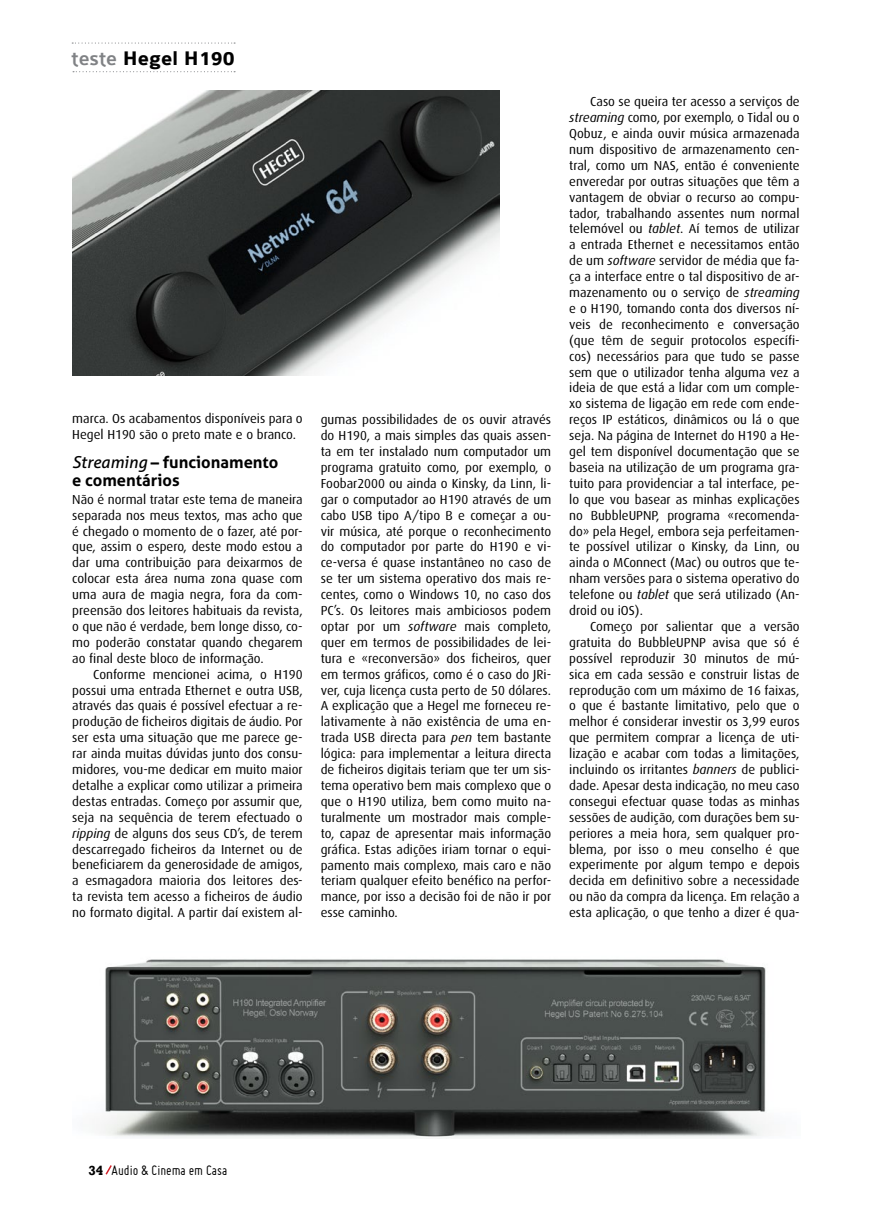
<style>
.page{position:relative;width:872px;height:1212px;background:#fff}
.page>*{position:absolute;margin:0;border:0;box-sizing:border-box;transform-origin:0 0}
.t1{font:700 21px "Colaborate";color:#000}
.t2{font:700 16.5px/18px "Aller";color:#000}
.t3{font:15px "Miso";color:#000}
.t4{font:13.05px/15.9px "Dax";color:#000;text-align:justify}
.s1{font-weight:500;color:#808285}
.s2{font-weight:400;font-style:italic}
.s3{font-style:italic}
.s4{font-family:"Rockwell";font-weight:700;font-size:13.5px}
</style>
<div class="page">
<svg style="left:72px;top:43px;width:163px;height:1px"></svg>
<svg style="left:73px;top:71px;width:162px;height:1px"></svg>
<img style="left:103px;top:959px;width:663px;height:180px">
<img style="left:72px;top:91px;width:428px;height:285px">
<svg style="left:105px;top:1165px;width:7px;height:10px"></svg>
<h1 class="t1" style="left:72px;top:47px;width:164px"><span class="s1">teste</span> Hegel H190</h1>
<p class="t4" style="left:72px;top:410px;width:232px">marca. Os acabamentos disponíveis para o<br>Hegel H190 são o preto mate e o branco.</p>
<p class="t2" style="left:72px;top:453px;width:208px"><span class="s2">Streaming</span> – funcionamento e comentários</p>
<p class="t4" style="left:72px;top:491px;width:232px">Não é normal tratar este tema de maneira separada nos meus textos, mas acho que é chegado o momento de o fazer, até por&shy;que, assim o espero, deste modo estou a dar uma contribuição para deixarmos de colocar esta área numa zona quase com uma aura de magia negra, fora da com&shy;preensão dos leitores habituais da revista, o que não é verdade, bem longe disso, co&shy;mo poderão constatar quando chegarem ao final deste bloco de informação.</p>
<p class="t4" style="left:72px;top:666px;width:232px;text-indent:21px">Conforme mencionei acima, o H190 possui uma entrada Ethernet e outra USB, através das quais é possível efectuar a re&shy;produção de ficheiros digitais de áudio. Por ser esta uma situação que me parece ge&shy;rar ainda muitas dúvidas junto dos consu&shy;midores, vou-me dedicar em muito maior detalhe a explicar como utilizar a primeira destas entradas. Começo por assumir que, seja na sequência de terem efectuado o <span class="s3">ripping</span> de alguns dos seus CD’s, de terem descarregado ficheiros da Internet ou de beneficiarem da generosidade de amigos, a esmagadora maioria dos leitores des&shy;ta revista tem acesso a ficheiros de áudio no formato digital. A partir daí existem al-</p>
<p class="t4" style="left:321px;top:412px;width:232px">gumas possibilidades de os ouvir através do H190, a mais simples das quais assen&shy;ta em ter instalado num computador um programa gratuito como, por exemplo, o Foobar2000 ou ainda o Kinsky, da Linn, li&shy;gar o computador ao H190 através de um cabo USB tipo A/tipo B e começar a ou&shy;vir música, até porque o reconhecimento do computador por parte do H190 e vi&shy;ce-versa é quase instantâneo no caso de se ter um sistema operativo dos mais re&shy;centes, como o Windows 10, no caso dos PC’s. Os leitores mais ambiciosos podem optar por um <span class="s3">software</span> mais completo, quer em termos de possibilidades de lei&shy;tura e «reconversão» dos ficheiros, quer em termos gráficos, como é o caso do JRi&shy;ver, cuja licença custa perto de 50 dólares.<br>A explicação que a Hegel me forneceu re&shy;lativamente à não existência de uma en&shy;trada USB directa para <span class="s3">pen</span> tem bastante lógica: para implementar a leitura directa de ficheiros digitais teriam que ter um sis&shy;tema operativo bem mais complexo que o que o H190 utiliza, bem como muito na&shy;turalmente um mostrador mais comple&shy;to, capaz de apresentar mais informação gráfica. Estas adições iriam tornar o equi&shy;pamento mais complexo, mais caro e não teriam qualquer efeito benéfico na perfor&shy;mance, por isso a decisão foi de não ir por esse caminho.</p>
<p class="t4" style="left:569px;top:94px;width:232px;text-indent:21px">Caso se queira ter acesso a serviços de <span class="s3">streaming</span> como, por exemplo, o Tidal ou o Qobuz, e ainda ouvir música armazenada num dispositivo de armazenamento cen&shy;tral, como um NAS, então é conveniente enveredar por outras situações que têm a vantagem de obviar o recurso ao compu&shy;tador, trabalhando assentes num normal telemóvel ou <span class="s3">tablet</span>. Aí temos de utilizar a entrada Ethernet e necessitamos então de um <span class="s3">software</span> servidor de média que fa&shy;ça a interface entre o tal dispositivo de ar&shy;mazenamento ou o serviço de <span class="s3">streaming </span>e o H190, tomando conta dos diversos ní&shy;veis de reconhecimento e conversação (que têm de seguir protocolos específi&shy;cos) necessários para que tudo se passe sem que o utilizador tenha alguma vez a ideia de que está a lidar com um comple&shy;xo sistema de ligação em rede com ende&shy;reços IP estáticos, dinâmicos ou lá o que seja. Na página de Internet do H190 a He&shy;gel tem disponível documentação que se baseia na utilização de um programa gra&shy;tuito para providenciar a tal interface, pe&shy;lo que vou basear as minhas explicações no BubbleUPNP, programa «recomenda&shy;do» pela Hegel, embora seja perfeitamen&shy;te possível utilizar o Kinsky, da Linn, ou ainda o MConnect (Mac) ou outros que te&shy;nham versões para o sistema operativo do telefone ou <span class="s3">tablet</span> que será utilizado (An&shy;droid ou iOS).</p>
<p class="t4" style="left:569px;top:619px;width:232px;text-indent:21px">Começo por salientar que a versão gratuita do BubbleUPNP avisa que só é possível reproduzir 30 minutos de mú&shy;sica em cada sessão e construir listas de reprodução com um máximo de 16 faixas, o que é bastante limitativo, pelo que o melhor é considerar investir os 3,99 euros que permitem comprar a licença de uti&shy;lização e acabar com todas a limitações, incluindo os irritantes <span class="s3">banners</span> de publici&shy;dade. Apesar desta indicação, no meu caso consegui efectuar quase todas as minhas sessões de audição, com durações bem su&shy;periores a meia hora, sem qualquer pro&shy;blema, por isso o meu conselho é que experimente por algum tempo e depois decida em definitivo sobre a necessidade ou não da compra da licença. Em relação a esta aplicação, o que tenho a dizer é qua-</p>
<p class="t3" style="left:88px;top:1162px;width:140px"><span class="s4">34</span> Audio &amp; Cinema em Casa</p>
</div>
